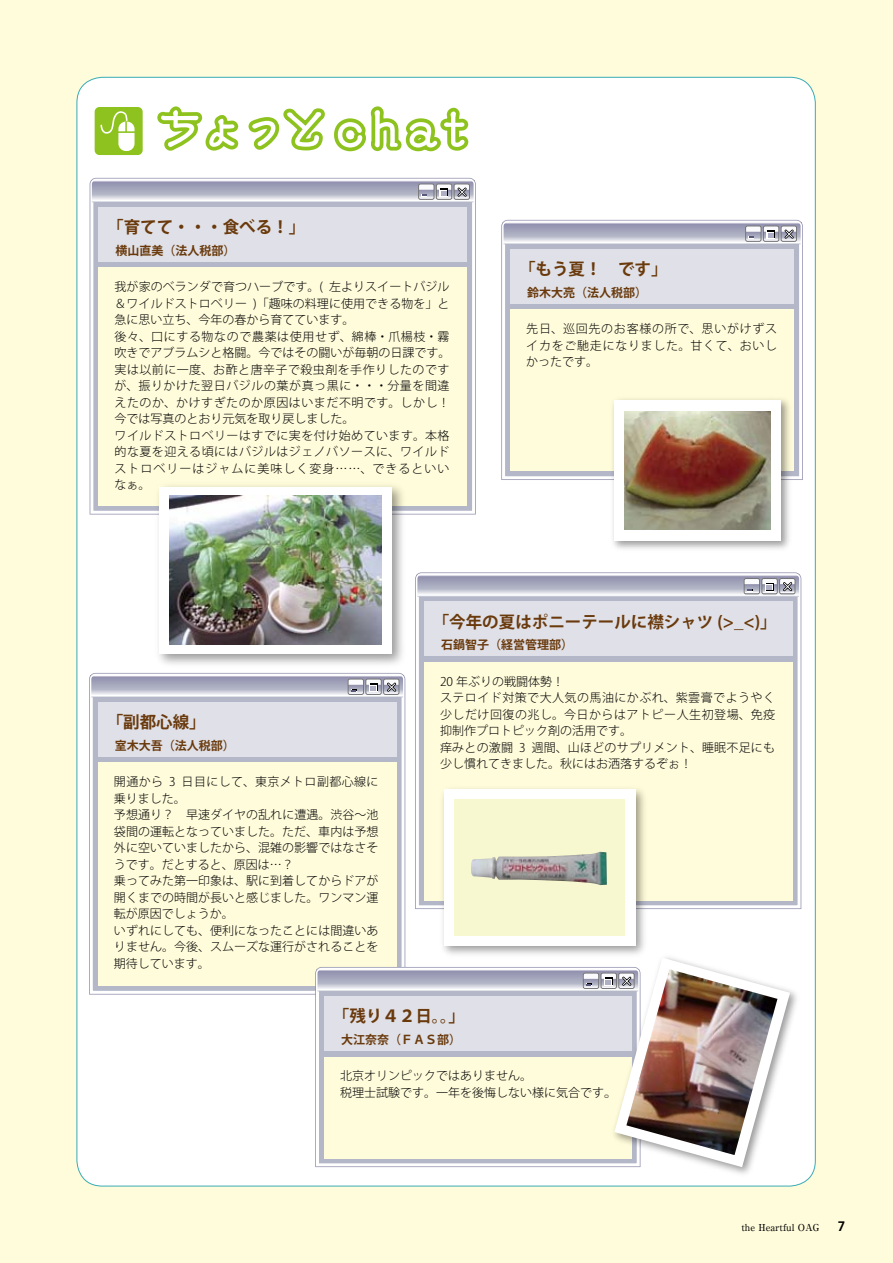
<style>
.page{position:relative;width:893px;height:1263px;background:#fffcdb}
.page>*{position:absolute;margin:0;border:0;box-sizing:border-box;transform-origin:0 0}
.t1{font:700 16.5px "Koz Go Pro";color:#6a3a0d}
.t2{font:700 12.75px "Koz Go Pro";color:#000}
.t3{font:300 12px/16.5px "Koz Go Pro";letter-spacing:.005em;color:#000}
.t4{font:300 12px/16.5px "Koz Go Pro";letter-spacing:.04em;color:#000}
.t5{font:700 12px "Koz Go Pro";color:#6a3a0d}
.t6{font:500 9.6px "Ryumin Pro";color:#000}
</style>
<div class="page">
<div style="left:77px;top:77px;width:738px;height:1109px;background:#fff;border-radius:26px"></div>
<svg style="left:89px;top:177px;width:387px;height:338px"></svg>
<svg style="left:92px;top:180px;width:59px;height:22px"></svg>
<div style="left:99px;top:207px;width:368px;height:54px;background:#e0e1e8"></div>
<div style="left:99px;top:267px;width:368px;height:239px;background:#fffcdb"></div>
<svg style="left:89px;top:673px;width:317px;height:322px"></svg>
<svg style="left:91px;top:675px;width:312px;height:22px"></svg>
<div style="left:98px;top:702px;width:298px;height:54px;background:#e0e1e8"></div>
<div style="left:98px;top:762px;width:298px;height:224px;background:#fffcdb"></div>
<svg style="left:501px;top:219px;width:302px;height:261px"></svg>
<svg style="left:504px;top:222px;width:297px;height:22px"></svg>
<div style="left:510px;top:249px;width:284px;height:54px;background:#e0e1e8"></div>
<div style="left:510px;top:309px;width:284px;height:162px;background:#fffcdb"></div>
<img style="left:151px;top:486px;width:258px;height:179px">
<div style="left:160px;top:487px;width:232px;height:167px;background:#fff"></div>
<img style="left:169px;top:496px;width:213px;height:148px">
<img style="left:607px;top:399px;width:187px;height:150px">
<div style="left:614px;top:400px;width:167px;height:141px;background:#fff"></div>
<img style="left:624px;top:411px;width:146px;height:119px">
<svg style="left:415px;top:572px;width:387px;height:337px"></svg>
<svg style="left:417px;top:575px;width:382px;height:22px;background:#b8b9c9"></svg>
<div style="left:424px;top:602px;width:368px;height:54px;background:#e0e1e8"></div>
<div style="left:424px;top:662px;width:368px;height:238px;background:#fffcdb"></div>
<img style="left:437px;top:789px;width:214px;height:166px">
<div style="left:444px;top:790px;width:192px;height:156px;background:#fff"></div>
<div style="left:455px;top:800px;width:170px;height:136px;background:#f7f7d0"></div>
<img style="left:471px;top:852px;width:136px;height:33px">
<img style="left:608px;top:951px;width:189px;height:223px">
<svg style="left:317px;top:958px;width:473px;height:209px;background:#e9e9df"></svg>
<img style="left:626px;top:969px;width:151px;height:186px">
<svg style="left:151px;top:106px;width:323px;height:234px"></svg>
<svg style="left:161px;top:110px;width:304px;height:38px"></svg>
<div style="left:95px;top:107px;width:48px;height:48px;background:#8ec31f;border-radius:5px"></div>
<div style="left:118px;top:122px;width:17px;height:29px;background:#fff;border-radius:7px"></div>
<svg style="left:100px;top:111px;width:35px;height:23px"></svg>
<h1 class="t1" style="left:107px;top:217px;width:199px">「育てて・・・食べる！」</h1>
<p class="t5" style="left:116px;top:243px;width:121px">横山直美（法人税部）</p>
<p class="t4" style="left:115px;top:279px;width:338px">我が家のベランダで育つハーブです。( 左よりスイートバジル＆ワイルドストロベリー )「趣味の料理に使用できる物を」と急に思い立ち、今年の春から育てています。<br>後々、口にする物なので農薬は使用せず、綿棒・爪楊枝・霧吹きでアブラムシと格闘。今ではその闘いが毎朝の日課です。実は以前に一度、お酢と唐辛子で殺虫剤を手作りしたのですが、振りかけた翌日バジルの葉が真っ黒に・・・分量を間違えたのか、かけすぎたのか原因はいまだ不明です。しかし！今では写真のとおり元気を取り戻しました。<br>ワイルドストロベリーはすでに実を付け始めています。本格的な夏を迎える頃にはバジルはジェノバソースに、ワイルドストロベリーはジャムに美味しく変身……、できるといいなぁ。</p>
<h1 class="t1" style="left:519px;top:259px;width:150px">「もう夏！　です」</h1>
<p class="t5" style="left:527px;top:285px;width:121px">鈴木大亮（法人税部）</p>
<p class="t3" style="left:526px;top:321px;width:252px;text-align:justify">先日、巡回先のお客様の所で、思いがけずスイカをご馳走になりました。甘くて、おいしかったです。</p>
<h1 class="t1" style="left:107px;top:712px;width:101px">「副都心線」</h1>
<p class="t5" style="left:115px;top:738px;width:122px">室木大吾（法人税部）</p>
<p class="t3" style="left:114px;top:774px;width:266px">開通から 3 日目にして、東京メトロ副都心線に乗りました。<br>予想通り？　早速ダイヤの乱れに遭遇。渋谷～池袋間の運転となっていました。ただ、車内は予想外に空いていましたから、混雑の影響ではなさそうです。だとすると、原因は…？<br>乗ってみた第一印象は、駅に到着してからドアが開くまでの時間が長いと感じました。ワンマン運転が原因でしょうか。<br>いずれにしても、便利になったことには間違いありません。今後、スムーズな運行がされることを期待しています。</p>
<h1 class="t1" style="left:433px;top:611px;width:345px">「今年の夏はポニーテールに襟シャツ (&gt;_&lt;)」</h1>
<p class="t5" style="left:441px;top:637px;width:133px">石鍋智子（経営管理部）</p>
<p class="t3" style="left:440px;top:673px;width:337px">20 年ぶりの戦闘体勢！<br>ステロイド対策で大人気の馬油にかぶれ、紫雲膏でようやく少しだけ回復の兆し。今日からはアトピー人生初登場、免疫抑制作プロトピック剤の活用です。<br>痒みとの激闘 3 週間、山ほどのサプリメント、睡眠不足にも少し慣れてきました。秋にはお洒落するぞぉ！</p>
<h1 class="t1" style="left:333px;top:1006px;width:133px">「残り４２日。。」</h1>
<p class="t5" style="left:341px;top:1032px;width:121px">大江奈奈（ＦＡＳ部）</p>
<p class="t3" style="left:340px;top:1068px;width:277px">北京オリンピックではありません。<br>税理士試験です。一年を後悔しない様に気合です。</p>
<p class="t6" style="left:741px;top:1220px;width:79px">the Heartful OAG</p>
<p class="t2" style="left:838px;top:1218px;width:9px">7</p>
</div>
